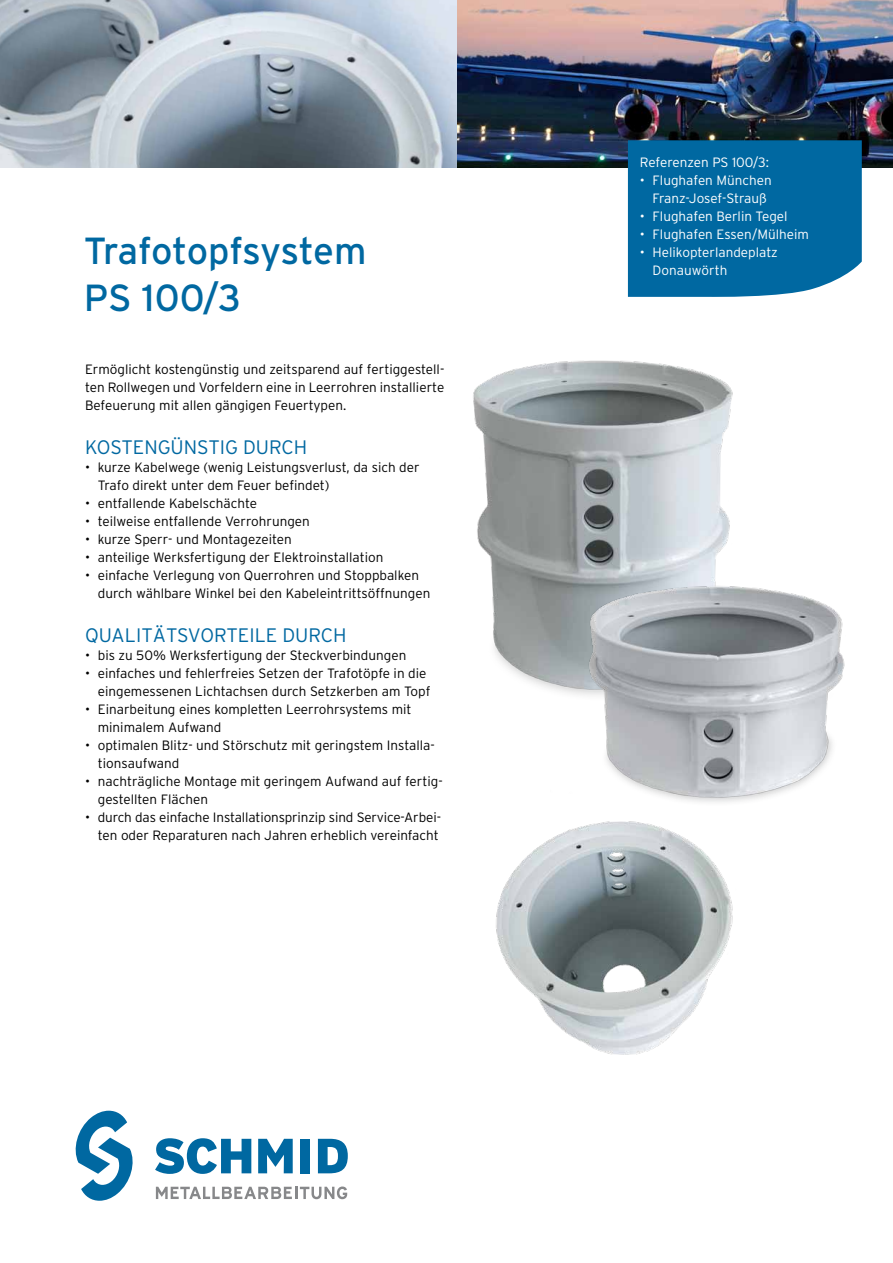
<style>
.page{position:relative;width:893px;height:1263px;background:#fff}
.page>*{position:absolute;margin:0;border:0;box-sizing:border-box;transform-origin:0 0}
.t1{font:37.65px/46.5px "Interstate";letter-spacing:-.01em;color:#0068a1}
.t2{font:300 19.5px "Interstate";letter-spacing:.225em;color:#0068a1}
.t3{font:300 13.5px/18px "Interstate";color:#000}
.t4{font:300 13.5px/18px "Interstate";color:#fff;text-align:center}
</style>
<div class="page">
<img style="left:0;top:0;width:457px;height:168px">
<img style="left:457px;top:0;width:436px;height:168px">
<img style="left:473px;top:360px;width:260px;height:329px">
<img style="left:550px;top:560px;width:295px;height:242px">
<img style="left:496px;top:821px;width:237px;height:234px">
<div style="left:628px;top:140px;width:234px;height:157px;background:#0068a1"></div>
<svg style="left:75px;top:1111px;width:58px;height:90px"></svg>
<svg style="left:155px;top:1138px;width:96px;height:36px"></svg>
<div style="left:300px;top:1139px;width:10px;height:34px;background:#0068a1"></div>
<svg style="left:318px;top:1139px;width:30px;height:34px"></svg>
<svg style="left:258px;top:1139px;width:35px;height:34px"></svg>
<svg style="left:156px;top:1186px;width:191px;height:13px"></svg>
<h1 class="t1" style="left:84px;top:227px;width:284px">Trafotopfsystem<br>PS 100/3</h1>
<p class="t3" style="left:85px;top:361px;width:361px;text-align:justify">Ermöglicht kostengünstig und zeitsparend auf fertiggestell&shy;ten Rollwegen und Vorfeldern eine in Leerrohren installierte Befeuerung mit allen gängigen Feuertypen.</p>
<h2 class="t2" style="left:85px;top:436px;width:224px">Kostengünstig durch</h2>
<p class="t3" style="left:98px;top:458px;width:323px;text-indent:-13px">• kurze Kabelwege (wenig Leistungsverlust, da sich der<br>Trafo direkt unter dem Feuer befindet)</p>
<p class="t3" style="left:85px;top:494px;width:174px">• entfallende Kabelschächte</p>
<p class="t3" style="left:85px;top:512px;width:226px">• teilweise entfallende Verrohrungen</p>
<p class="t3" style="left:85px;top:530px;width:208px">• kurze Sperr- und Montagezeiten</p>
<p class="t3" style="left:85px;top:548px;width:300px">• anteilige Werksfertigung der Elektroinstallation</p>
<p class="t3" style="left:98px;top:566px;width:334px;text-indent:-13px">• einfache Verlegung von Querrohren und Stoppbalken durch wählbare Winkel bei den Kabeleintrittsöffnungen</p>
<h2 class="t2" style="left:85px;top:624px;width:263px">Qualitätsvorteile durch</h2>
<p class="t3" style="left:85px;top:646px;width:323px">• bis zu 50% Werksfertigung der Steckverbindungen</p>
<p class="t3" style="left:85px;top:664px;width:347px;text-align:right">• einfaches und fehlerfreies Setzen der Trafotöpfe in die eingemessenen Lichtachsen durch Setzkerben am Topf</p>
<p class="t3" style="left:98px;top:700px;width:315px;text-indent:-13px">• Einarbeitung eines kompletten Leerrohrsystems mit minimalem Aufwand</p>
<p class="t3" style="left:98px;top:736px;width:339px;text-indent:-13px">• optimalen Blitz- und Störschutz mit geringstem I nstalla&shy;tionsaufwand</p>
<p class="t3" style="left:98px;top:772px;width:347px;text-indent:-13px">• nachträgliche Montage mit geringem Aufwand auf fertig&shy;gestellten Flächen</p>
<p class="t3" style="left:85px;top:808px;width:358px;text-align:right">• durch das einfache I nstallationsprinzip sind Service-Arbei&shy;ten oder Reparaturen nach Jahren erheblich vereinfacht</p>
<p class="t4" style="left:640px;top:153px;width:131px">Referenzen PS 100/3:</p>
<p class="t4" style="left:640px;top:171px;width:133px">• Flughafen München<br>Franz-Josef-Strauß</p>
<p class="t4" style="left:640px;top:207px;width:149px">• Flughafen Berlin Tegel</p>
<p class="t4" style="left:640px;top:225px;width:171px">• Flughafen Essen/Mülheim</p>
<p class="t4" style="left:653px;top:243px;width:127px;text-align:left;text-indent:-13px">• Helikopterlandeplatz<br>Donauwörth</p>
</div>
